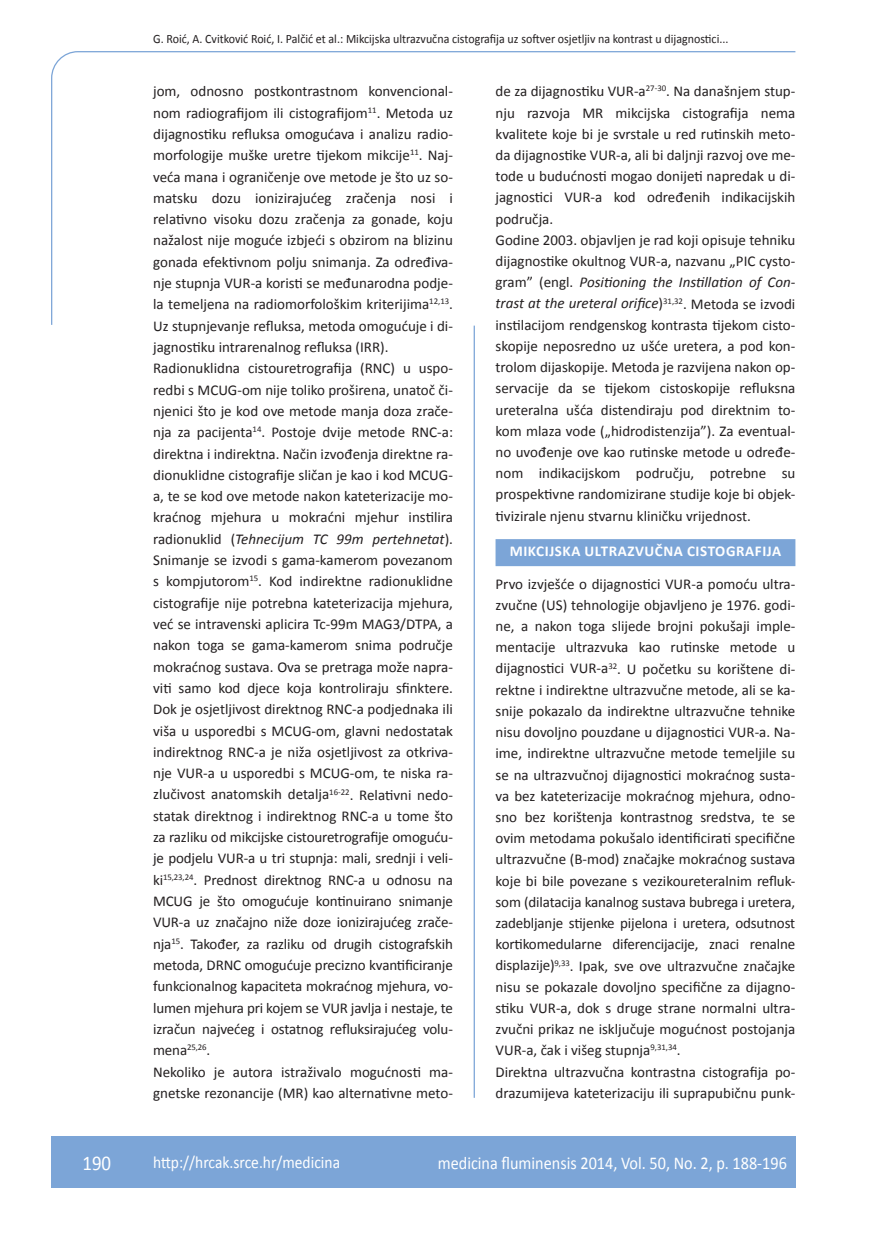
<style>
.page{position:relative;width:872px;height:1234px;background:#fff}
.page>*{position:absolute;margin:0;border:0;box-sizing:border-box;transform-origin:0 0}
.t1{font:21px "Calibri";color:#fff;scale:.9 1}
.t2{font:18px "Calibri";color:#fff;scale:.9 1}
.t3{font:17.25px "Calibri";color:#fff;scale:.9 1}
.t4{font:15px/21.3px "Calibri";color:#231f20}
.t5{font:700 15px "Calibri";letter-spacing:.04em;color:#fff}
.t6{font:12.75px "Calibri";color:#231f20;scale:.94 1}
.s1{font-style:italic}
</style>
<div class="page">
<svg style="left:51px;top:51px;width:745px;height:274px"></svg>
<hr style="left:473px;top:325px;width:2px;height:772px;background:#7ca5d7">
<div style="left:51px;top:1135px;width:744px;height:51px;background:#7ca5d7"></div>
<div style="left:495px;top:539px;width:300px;height:27px;background:#7ca5d7"></div>
<p class="t6" style="left:153px;top:30px;width:613px">G. Roić, A. Cvitković Roić, I. Palčić et al.: Mikcijska ultrazvučna cistografija uz softver osjetljiv na kontrast u dijagnostici...</p>
<p class="t4" style="left:153px;top:80px;width:301px">jom, odnosno postkontrastnom konvencional&shy;nom radiografijom ili cistografijom<sup>11</sup>. Metoda uz dijagnostiku refluksa omogućava i analizu radio&shy;morfologije muške uretre tijekom mikcije<sup>11</sup>. Naj&shy;veća mana i ograničenje ove metode je što uz so&shy;matsku dozu ionizirajućeg zračenja nosi i relativno visoku dozu zračenja za gonade, koju nažalost nije moguće izbjeći s obzirom na blizinu gonada efektivnom polju snimanja. Za određiva&shy;nje stupnja VUR-a koristi se međunarodna podje&shy;la temeljena na radiomorfološkim kriterijima<sup>12,13</sup>.<br>Uz stupnjevanje refluksa, metoda omogućuje i di&shy;jagnostiku intrarenalnog refluksa (IRR).<br>Radionuklidna cistouretrografija (RNC) u uspo&shy;redbi s MCUG-om nije toliko proširena, unatoč či&shy;njenici što je kod ove metode manja doza zrače&shy;nja za pacijenta<sup>14</sup>. Postoje dvije metode RNC-a: direktna i indirektna. Način izvođenja direktne ra&shy;dionuklidne cistografije sličan je kao i kod MCUG&shy;a, te se kod ove metode nakon kateterizacije mo&shy;kraćnog mjehura u mokraćni mjehur instilira radionuklid (<span class="s1">Tehnecijum TC 99m pertehnetat</span>).<br>Snimanje se izvodi s gama-kamerom povezanom s kompjutorom<sup>15</sup>. Kod indirektne radionuklidne cistografije nije potrebna kateterizacija mjehura, već se intravenski aplicira Tc-99m MAG3/DTPA, a nakon toga se gama-kamerom snima područje mokraćnog sustava. Ova se pretraga može napra&shy;viti samo kod djece koja kontroliraju sfinktere.<br>Dok je osjetljivost direktnog RNC-a podjednaka ili viša u usporedbi s MCUG-om, glavni nedostatak indirektnog RNC-a je niža osjetljivost za otkriva&shy;nje VUR-a u usporedbi s MCUG-om, te niska ra&shy;zlučivost anatomskih detalja<sup>16-22</sup>. Relativni nedo&shy;statak direktnog i indirektnog RNC-a u tome što za razliku od mikcijske cistouretrografije omoguću&shy;je podjelu VUR-a u tri stupnja: mali, srednji i veli&shy;ki<sup>15,23,24</sup>. Prednost direktnog RNC-a u odnosu na MCUG je što omogućuje kontinuirano snimanje VUR-a uz značajno niže doze ionizirajućeg zrače&shy;nja<sup>15</sup>. Također, za razliku od drugih cistografskih metoda, DRNC omogućuje precizno kvantificiranje funkcionalnog kapaciteta mokraćnog mjehura, vo&shy;lumen mjehura pri kojem se VUR javlja i nestaje, te izračun najvećeg i ostatnog refluksirajućeg volu&shy;mena<sup>25,26</sup>.<br>Nekoliko je autora istraživalo mogućnosti ma&shy;gnetske rezonancije (MR) kao alternativne meto-</p>
<p class="t4" style="left:495px;top:80px;width:301px">de za dijagnostiku VUR-a<sup>27-30</sup>. Na današnjem stup&shy;nju razvoja MR mikcijska cistografija nema kvalitete koje bi je svrstale u red rutinskih meto&shy;da dijagnostike VUR-a, ali bi daljnji razvoj ove me&shy;tode u budućnosti mogao donijeti napredak u di&shy;jagnostici VUR-a kod određenih indikacijskih područja.<br>Godine 2003. objavljen je rad koji opisuje tehniku dijagnostike okultnog VUR-a, nazvanu „PIC cysto&shy;gram” (engl. <span class="s1">Positioning the Instillation of Con&shy;trast at the ureteral orifice</span>)<sup>31,32</sup>. Metoda se izvodi instilacijom rendgenskog kontrasta tijekom cisto&shy;skopije neposredno uz ušće uretera, a pod kon&shy;trolom dijaskopije. Metoda je razvijena nakon op&shy;servacije da se tijekom cistoskopije refluksna ureteralna ušća distendiraju pod direktnim to&shy;kom mlaza vode („hidrodistenzija”). Za eventual&shy;no uvođenje ove kao rutinske metode u određe&shy;nom indikacijskom području, potrebne su prospektivne randomizirane studije koje bi objek&shy;tivizirale njenu stvarnu kliničku vrijednost.</p>
<p class="t5" style="left:509px;top:542px;width:273px">MIKCIJSKA ULTRAZVUČNA CISTOGRAFIJA</p>
<p class="t4" style="left:495px;top:572px;width:301px">Prvo izvješće o dijagnostici VUR-a pomoću ultra&shy;zvučne (US) tehnologije objavljeno je 1976. godi&shy;ne, a nakon toga slijede brojni pokušaji imple&shy;mentacije ultrazvuka kao rutinske metode u dijagnostici VUR-a<sup>32</sup>. U početku su korištene di&shy;rektne i indirektne ultrazvučne metode, ali se ka&shy;snije pokazalo da indirektne ultrazvučne tehnike nisu dovoljno pouzdane u dijagnostici VUR-a. Na&shy;ime, indirektne ultrazvučne metode temeljile su se na ultrazvučnoj dijagnostici mokraćnog susta&shy;va bez kateterizacije mokraćnog mjehura, odno&shy;sno bez korištenja kontrastnog sredstva, te se ovim metodama pokušalo identificirati specifične ultrazvučne (B-mod) značajke mokraćnog sustava koje bi bile povezane s vezikoureteralnim refluk&shy;som (dilatacija kanalnog sustava bubrega i uretera, zadebljanje stijenke pijelona i uretera, odsutnost kortikomedularne diferencijacije, znaci renalne displazije)<sup>9,33</sup>. Ipak, sve ove ultrazvučne značajke nisu se pokazale dovoljno specifične za dijagno&shy;stiku VUR-a, dok s druge strane normalni ultra&shy;zvučni prikaz ne isključuje mogućnost postojanja VUR-a, čak i višeg stupnja<sup>9,31,34</sup>.<br>Direktna ultrazvučna kontrastna cistografija po&shy;drazumijeva kateterizaciju ili suprapubičnu punk-</p>
<h1 class="t1" style="left:82px;top:1149px;width:33px">190</h1>
<p class="t3" style="left:153px;top:1150px;width:209px">http://hrcak.srce.hr/medicina</p>
<p class="t2" style="left:438px;top:1151px;width:389px">medicina fluminensis 2014, Vol. 50, No. 2, p. 188-196</p>
</div>
